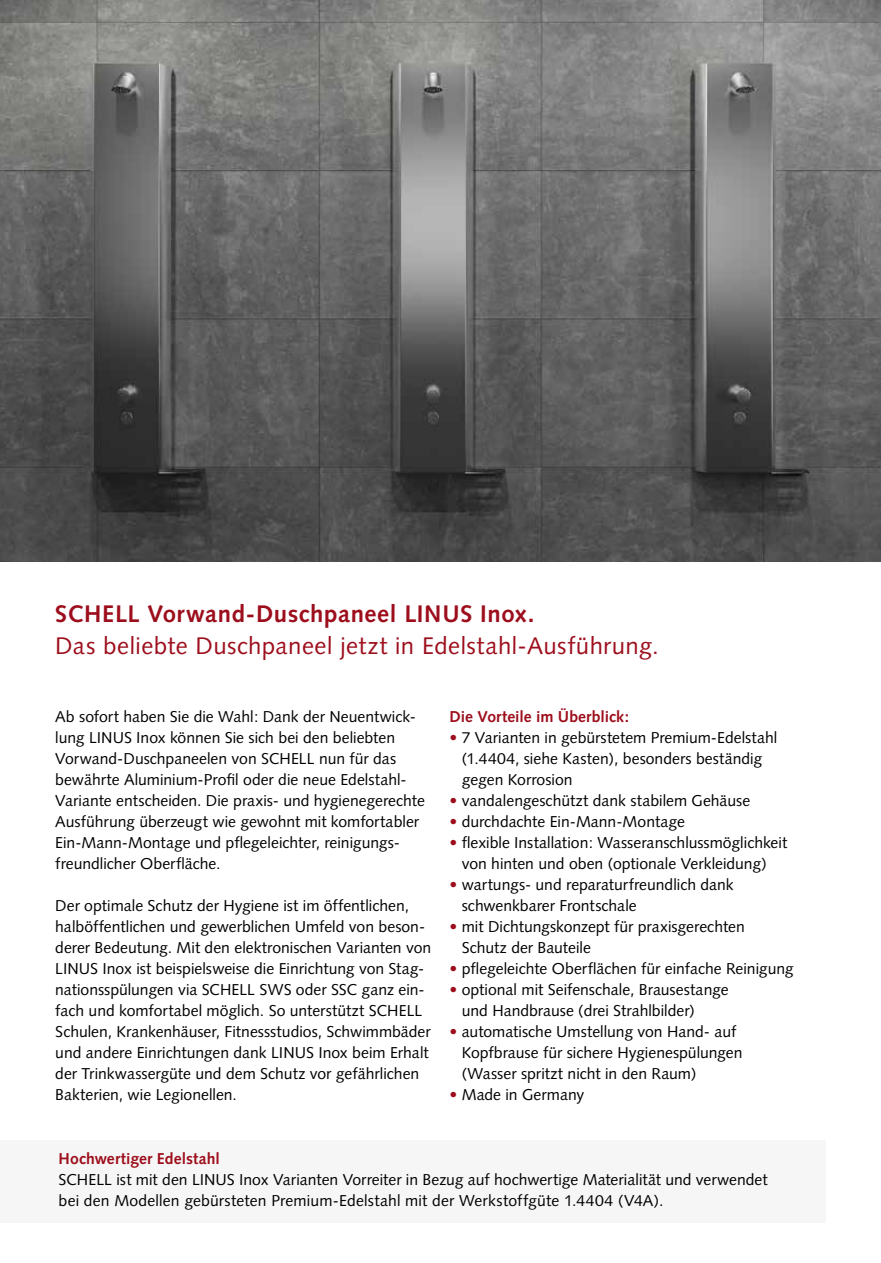
<style>
.page{position:relative;width:881px;height:1263px;background:#fff}
.page>*{position:absolute;margin:0;border:0;box-sizing:border-box;transform-origin:0 0}
.t1{font:24px "Syntax";letter-spacing:.02em;color:#9d0e1c}
.t2{font:700 24px "Syntax";letter-spacing:.025em;color:#9d0e1c}
.t3{font:15.75px/21px "Syntax";color:#000}
.t4{font:700 15.75px "Syntax";letter-spacing:.005em;color:#9d0e1c}
.s1{color:#9d0e1c}
</style>
<div class="page">
<img style="left:0;top:0;width:880px;height:561px">
<div style="left:0;top:1140px;width:825px;height:82px;background:#f6f6f6"></div>
<h1 class="t2" style="left:55px;top:600px;width:480px">SCHELL Vorwand-Duschpaneel LINUS Inox.</h1>
<h1 class="t1" style="left:55px;top:631px;width:605px">Das beliebte Duschpaneel jetzt in Edelstahl-Ausführung.</h1>
<p class="t3" style="left:55px;top:706px;width:371px">Ab sofort haben Sie die Wahl: Dank der Neuentwick&shy;lung LINUS Inox können Sie sich bei den beliebten Vorwand-Duschpaneelen von SCHELL nun für das bewährte Aluminium-Profil oder die neue Edelstahl-Variante entscheiden. Die praxis- und hygienegerechte Ausführung überzeugt wie gewohnt mit komfortabler Ein-Mann-Montage und pflegeleichter, reinigungs&shy;freundlicher Oberfläche.</p>
<p class="t3" style="left:55px;top:895px;width:377px">Der optimale Schutz der Hygiene ist im öffentlichen, halböffentlichen und gewerblichen Umfeld von beson&shy;derer Bedeutung. Mit den elektronischen Varianten von LINUS Inox ist beispielsweise die Einrichtung von Stag&shy;nationsspülungen via SCHELL SWS oder SSC ganz ein&shy;fach und komfortabel möglich. So unterstützt SCHELL Schulen, Krankenhäuser, Fitnessstudios, Schwimmbäder und andere Einrichtungen dank LINUS Inox beim Erhalt der Trinkwassergüte und dem Schutz vor gefährlichen Bakterien, wie Legionellen.</p>
<p class="t4" style="left:449px;top:707px;width:181px">Die Vorteile im Überblick:</p>
<p class="t3" style="left:461px;top:727px;width:317px;text-indent:-12px"><span class="s1">•</span> 7 Varianten in gebürstetem Premium-Edelstahl (1.4404, siehe Kasten), besonders beständig gegen Korrosion</p>
<p class="t3" style="left:449px;top:790px;width:302px"><span class="s1">•</span> vandalengeschützt dank stabilem Gehäuse</p>
<p class="t3" style="left:449px;top:811px;width:237px"><span class="s1">•</span> durchdachte Ein-Mann-Montage</p>
<p class="t3" style="left:449px;top:832px;width:339px;text-align:center"><span class="s1">•</span> flexible Installation: Wasseranschlussmöglichkeit von hinten und oben (optionale Verkleidung)</p>
<p class="t3" style="left:461px;top:874px;width:273px;text-indent:-12px"><span class="s1">•</span> wartungs- und reparaturfreundlich dank schwenkbarer Frontschale</p>
<p class="t3" style="left:461px;top:916px;width:284px;text-indent:-12px"><span class="s1">•</span> mit Dichtungskonzept für praxisgerechten<br>Schutz der Bauteile</p>
<p class="t3" style="left:449px;top:958px;width:345px"><span class="s1">•</span> pflegeleichte Oberflächen für einfache Reinigung</p>
<p class="t3" style="left:461px;top:979px;width:268px;text-indent:-12px"><span class="s1">•</span> optional mit Seifenschale, Brausestange und Handbrause (drei Strahlbilder)</p>
<p class="t3" style="left:461px;top:1021px;width:282px;text-indent:-12px"><span class="s1">•</span> automatische Umstellung von Hand- auf<br>Kopfbrause für sichere Hygienespülungen (Wasser spritzt nicht in den Raum)</p>
<p class="t3" style="left:449px;top:1084px;width:136px"><span class="s1">•</span> Made in Germany</p>
<p class="t4" style="left:59px;top:1149px;width:163px">Hochwertiger Edelstahl</p>
<p class="t3" style="left:59px;top:1168px;width:710px">SCHELL ist mit den LINUS Inox Varianten Vorreiter in Bezug auf hochwertige Materialität und verwendet bei den Modellen gebürsteten Premium-Edelstahl mit der Werkstoffgüte 1.4404 (V4A).</p>
</div>
